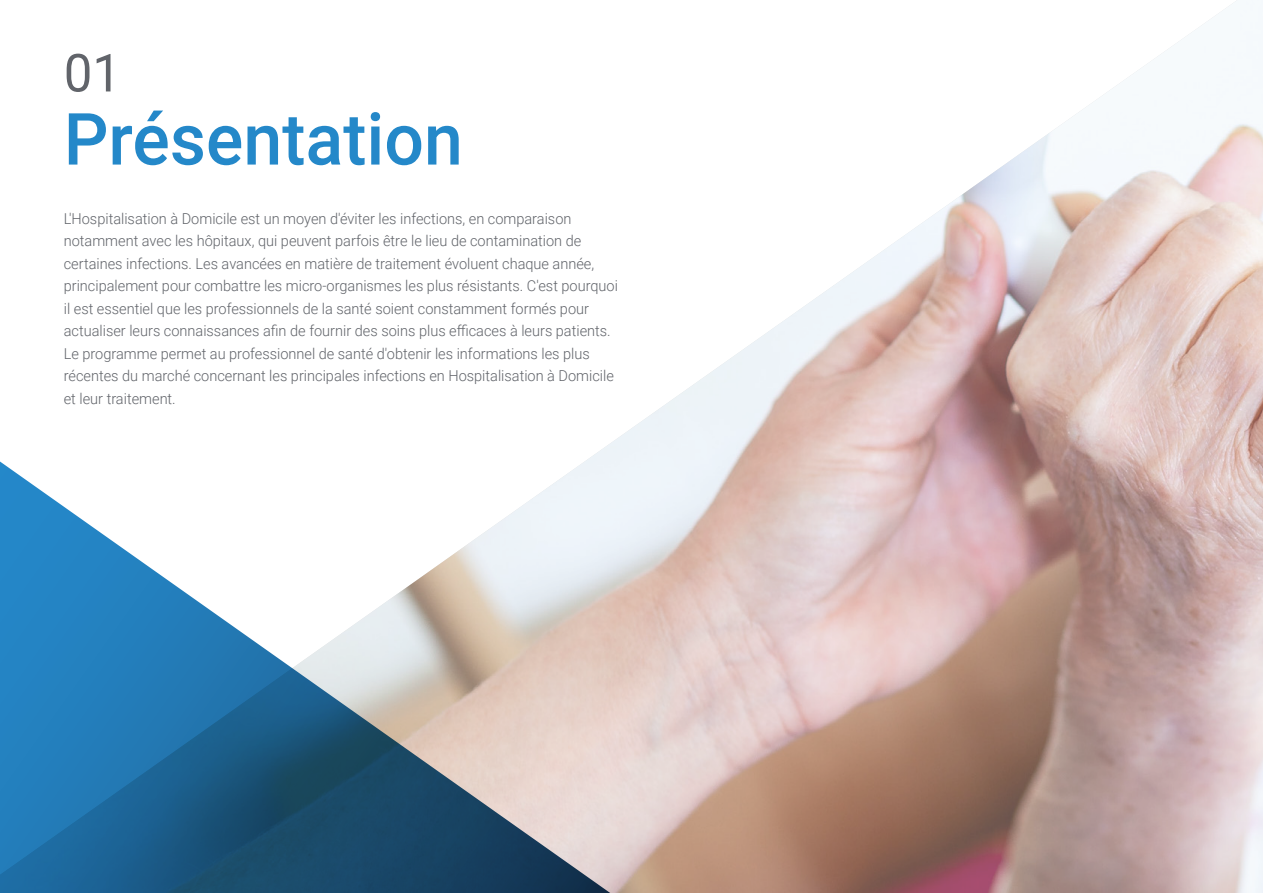
<style>
.page{position:relative;width:1263px;height:893px;background:#fff}
.page>*{position:absolute;margin:0;border:0;box-sizing:border-box;transform-origin:0 0}
.t1{font:500 72px "Roboto";color:#2488c9}
.t2{font:52.5px "Roboto";color:#61646a}
.t3{font:300 15px/22.5px "Roboto";color:#61646a}
</style>
<div class="page">
<img style="left:607px;top:0;width:656px;height:893px">
<svg style="left:0;top:446px;width:640px;height:447px"></svg>
<h2 class="t2" style="left:64px;top:36px;width:59px">01</h2>
<h1 class="t1" style="left:64px;top:89px;width:401px">Présentation</h1>
<p class="t3" style="left:64px;top:207px;width:556px">L'Hospitalisation à Domicile est un moyen d'éviter les infections, en comparaison notamment avec les hôpitaux, qui peuvent parfois être le lieu de contamination de certaines infections. Les avancées en matière de traitement évoluent chaque année, principalement pour combattre les micro-organismes les plus résistants. C'est pourquoi il est essentiel que les professionnels de la santé soient constamment formés pour actualiser leurs connaissances afin de fournir des soins plus efficaces à leurs patients.<br>Le programme permet au professionnel de santé d'obtenir les informations les plus récentes du marché concernant les principales infections en Hospitalisation à Domicile et leur traitement.</p>
</div>
